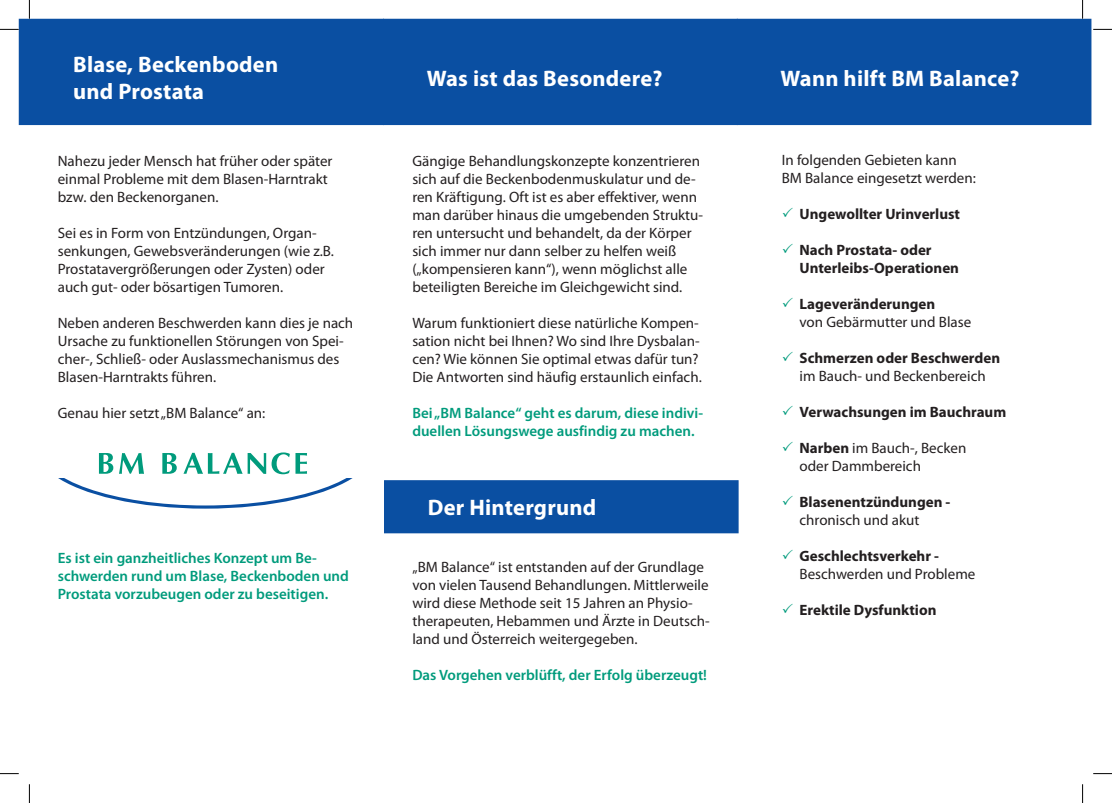
<style>
.page{position:relative;width:1112px;height:803px;background:#fff}
.page>*{position:absolute;margin:0;border:0;box-sizing:border-box;transform-origin:0 0}
.t1{font:700 22.5px/27px "Myriad Pro";letter-spacing:.01em;color:#fff}
.t2{font:15px/18px "Myriad Pro";color:#231f20}
.t3{font:600 15px/18px "Myriad Pro";color:#009b7c}
.t4{font:700 15px/18px "Myriad Pro";color:#231f20}
.s1{color:#009b7c}
.s2{font-weight:700}
.s3{font-weight:400}
</style>
<div class="page">
<div style="left:737px;top:19px;width:353px;height:105px;background:#0a4fa2"></div>
<div style="left:736px;top:19px;width:355px;height:106px;border:1px solid #0a4fa2"></div>
<div style="left:383px;top:19px;width:354px;height:105px;background:#0a4fa2"></div>
<div style="left:383px;top:19px;width:354px;height:106px;border:1px solid #0a4fa2"></div>
<div style="left:384px;top:481px;width:353px;height:52px;background:#0a4fa2"></div>
<div style="left:384px;top:480px;width:354px;height:53px;border:1px solid #0a4fa2"></div>
<div style="left:19px;top:19px;width:364px;height:105px;background:#0a4fa2"></div>
<div style="left:19px;top:19px;width:365px;height:106px;border:1px solid #0a4fa2"></div>
<svg style="left:58px;top:452px;width:295px;height:57px"></svg>
<svg style="left:0;top:29px;width:19px;height:1px"></svg>
<svg style="left:1093px;top:29px;width:18px;height:1px"></svg>
<svg style="left:0;top:773px;width:19px;height:1px"></svg>
<svg style="left:1093px;top:773px;width:18px;height:1px"></svg>
<svg style="left:29px;top:0;width:1px;height:19px"></svg>
<svg style="left:29px;top:784px;width:1px;height:19px"></svg>
<svg style="left:1081px;top:0;width:2px;height:19px"></svg>
<svg style="left:1082px;top:784px;width:1px;height:19px"></svg>
<h1 class="t1" style="left:73px;top:50px;width:206px">Blase, Beckenboden und Prostata</h1>
<p class="t2" style="left:58px;top:152px;width:276px">Nahezu jeder Mensch hat früher oder später einmal Probleme mit dem Blasen-Harntrakt bzw. den Beckenorganen.</p>
<p class="t2" style="left:58px;top:224px;width:278px">Sei es in Form von Entzündungen, Organ&shy;senkungen, Gewebsveränderungen (wie z.B.<br>Prostatavergrößerungen oder Zysten) oder auch gut- oder bösartigen Tumoren.</p>
<p class="t2" style="left:58px;top:314px;width:297px">Neben anderen Beschwerden kann dies je nach Ursache zu funktionellen Störungen von Spei&shy;cher-, Schließ- oder Auslassmechanismus des Blasen-Harntrakts führen.</p>
<p class="t2" style="left:58px;top:404px;width:209px">Genau hier setzt „BM Balance“ an:</p>
<p class="t3" style="left:58px;top:548px;width:292px">Es ist ein ganzheitliches Konzept um Be&shy;schwerden rund um Blase, Beckenboden und<br>Prostata vorzubeugen oder zu beseitigen.</p>
<h1 class="t1" style="left:427px;top:64px;width:237px">Was ist das Besondere?</h1>
<h1 class="t1" style="left:780px;top:64px;width:240px">Wann hilft BM Balance?</h1>
<p class="t2" style="left:412px;top:151px;width:292px">Gängige Behandlungskonzepte konzentrieren sich auf die Beckenbodenmuskulatur und de&shy;ren Kräftigung. Oft ist es aber effektiver, wenn man darüber hinaus die umgebenden Struktu&shy;ren untersucht und behandelt, da der Körper sich immer nur dann selber zu helfen weiß („kompensieren kann“), wenn möglichst alle beteiligten Bereiche im Gleichgewicht sind.</p>
<p class="t2" style="left:412px;top:313px;width:291px">Warum funktioniert diese natürliche Kompen&shy;sation nicht bei Ihnen? Wo sind Ihre Dysbalan&shy;cen? Wie können Sie optimal etwas dafür tun?<br>Die Antworten sind häufig erstaunlich einfach.</p>
<p class="t3" style="left:412px;top:403px;width:292px">Bei „BM Balance“ geht es darum, diese indivi&shy;duellen Lösungswege ausfindig zu machen.</p>
<h1 class="t1" style="left:427px;top:493px;width:170px">Der Hintergrund</h1>
<p class="t2" style="left:412px;top:558px;width:299px">„BM Balance“ ist entstanden auf der Grundlage von vielen Tausend Behandlungen. Mittlerweile wird diese Methode seit 15 Jahren an Physio&shy;therapeuten, Hebammen und Ärzte in Deutsch&shy;land und Österreich weitergegeben.</p>
<p class="t3" style="left:412px;top:666px;width:296px">Das Vorgehen verblüfft, der Erfolg überzeugt!</p>
<p class="t2" style="left:781px;top:151px;width:195px">In folgenden Gebieten kann<br>BM Balance eingesetzt werden:</p>
<p class="t4" style="left:781px;top:205px;width:180px"><span class="s1">✓</span> Ungewollter Urinverlust</p>
<p class="t4" style="left:799px;top:241px;width:161px;text-indent:-18px"><span class="s1">✓</span> Nach Prostata- oder<br>Unterleibs-Operationen</p>
<p class="t2" style="left:799px;top:295px;width:173px;text-indent:-18px"><span class="s1">✓</span> <span class="s2">Lageveränderungen<br></span>von Gebärmutter und Blase</p>
<p class="t4" style="left:781px;top:349px;width:220px;text-align:center"><span class="s1">✓</span> Schmerzen oder Beschwerden <span class="s3">im Bauch- und Beckenbereich</span></p>
<p class="t4" style="left:781px;top:403px;width:226px"><span class="s1">✓</span> Verwachsungen im Bauchraum</p>
<p class="t2" style="left:799px;top:439px;width:168px;text-indent:-18px"><span class="s1">✓</span> <span class="s2">Narben</span> im Bauch-, Becken oder Dammbereich</p>
<p class="t4" style="left:799px;top:493px;width:152px;text-indent:-18px"><span class="s1">✓</span> Blasenentzündungen - <span class="s3">chronisch und akut</span></p>
<p class="t2" style="left:799px;top:547px;width:177px;text-indent:-18px"><span class="s1">✓</span> <span class="s2">Geschlechtsverkehr -<br></span>Beschwerden und Probleme</p>
<p class="t4" style="left:781px;top:601px;width:156px"><span class="s1">✓</span> Erektile Dysfunktion</p>
</div>
